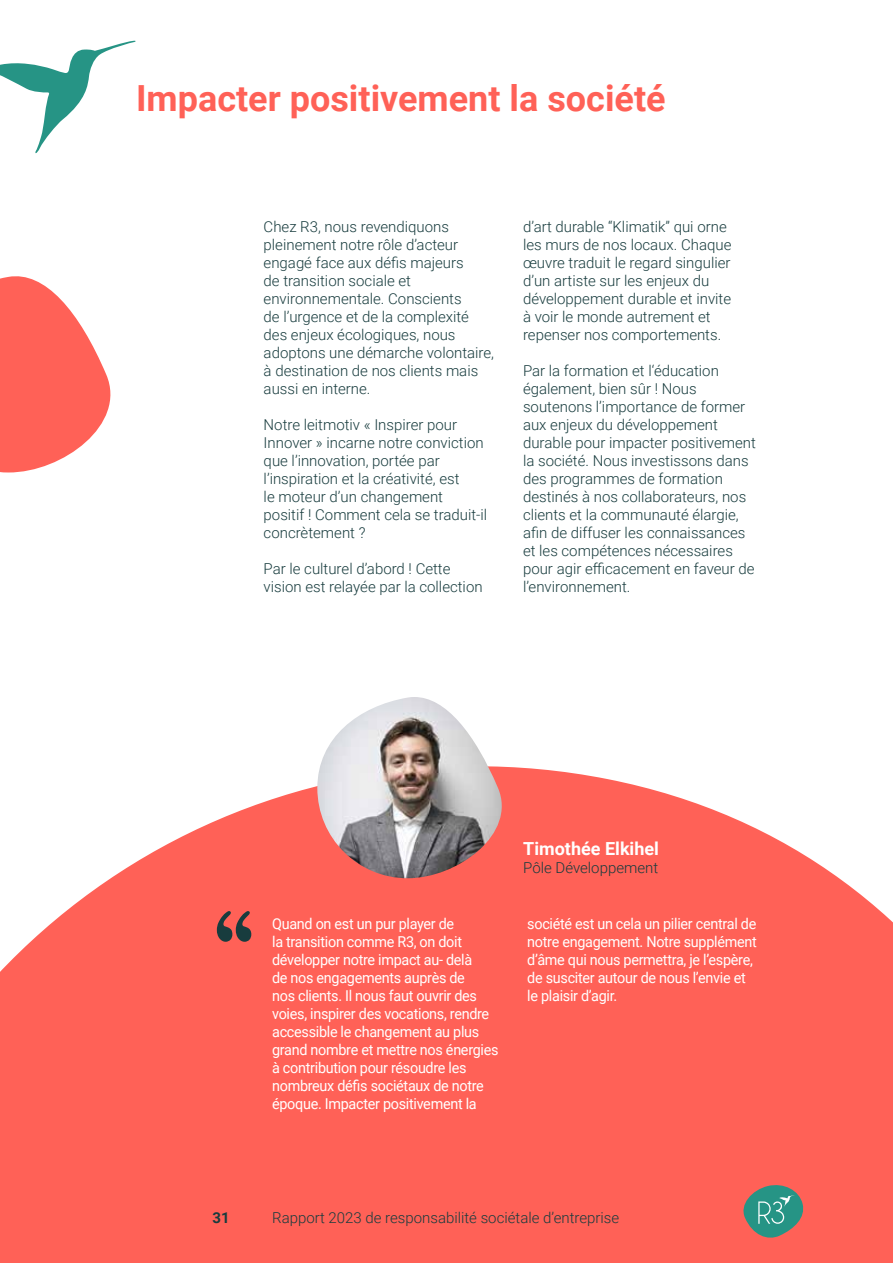
<style>
.page{position:relative;width:893px;height:1263px;background:#fff}
.page>*{position:absolute;margin:0;border:0;box-sizing:border-box;transform-origin:0 0}
.t1{font:700 36px "Roboto";color:#ff6157}
.t2{font:700 18px "Roboto";color:#fff}
.t3{font:300 15px/18px "Roboto";color:#183c3e}
.t4{font:15px/18px "Roboto";letter-spacing:-.02em;color:#fff;scale:.96 1}
.t5{font:700 15px "Roboto";color:#183c3e}
</style>
<div class="page">
<div style="left:0;top:1157px;width:893px;height:106px;background:#ff6157"></div>
<svg style="left:743px;top:1185px;width:61px;height:53px"></svg>
<svg style="left:0;top:40px;width:136px;height:114px"></svg>
<svg style="left:0;top:766px;width:892px;height:391px;background:#ff7870"></svg>
<svg style="left:217px;top:911px;width:34px;height:31px"></svg>
<img style="left:317px;top:697px;width:186px;height:181px">
<svg style="left:0;top:276px;width:111px;height:196px"></svg>
<h1 class="t1" style="left:136px;top:73px;width:531px">Impacter positivement la société</h1>
<p class="t3" style="left:264px;top:217px;width:232px">Chez R3, nous revendiquons pleinement notre rôle d’acteur engagé face aux défis majeurs<br>de transition sociale et environnementale. Conscients<br>de l’urgence et de la complexité des enjeux écologiques, nous adoptons une démarche volontaire, à destination de nos clients mais aussi en interne.</p>
<p class="t3" style="left:264px;top:415px;width:225px">Notre leitmotiv « Inspirer pour<br>Innover » incarne notre conviction que l’innovation, portée par l’inspiration et la créativité, est<br>le moteur d’un changement positif ! Comment cela se traduit-il concrètement ?</p>
<p class="t3" style="left:264px;top:559px;width:220px">Par le culturel d’abord ! Cette vision est relayée par la collection</p>
<p class="t3" style="left:523px;top:217px;width:210px">d’art durable “Klimatik” qui orne les murs de nos locaux. Chaque œuvre traduit le regard singulier d’un artiste sur les enjeux du développement durable et invite à voir le monde autrement et repenser nos comportements.</p>
<p class="t3" style="left:523px;top:361px;width:234px">Par la formation et l‘éducation également, bien sûr ! Nous soutenons l’importance de former aux enjeux du développement durable pour impacter positivement la société. Nous investissons dans des programmes de formation destinés à nos collaborateurs, nos clients et la communauté élargie, afin de diffuser les connaissances et les compétences nécessaires pour agir efficacement en faveur de l’environnement.</p>
<p class="t2" style="left:523px;top:836px;width:137px">Timothée Elkihel</p>
<p class="t3" style="left:523px;top:858px;width:136px">Pôle Développement</p>
<p class="t4" style="left:272px;top:914px;width:237px">Quand on est un pur player de<br>la transition comme R3, on doit développer notre impact au- delà<br>de nos engagements auprès de<br>nos clients. Il nous faut ouvrir des voies, inspirer des vocations, rendre accessible le changement au plus grand nombre et mettre nos énergies à contribution pour résoudre les nombreux défis sociétaux de notre époque. Impacter positivement la</p>
<p class="t4" style="left:527px;top:914px;width:241px">société est un cela un pilier central de notre engagement. Notre supplément d’âme qui nous permettra, je l’espère, de susciter autour de nous l’envie et le plaisir d’agir.</p>
<p class="t5" style="left:212px;top:1207px;width:19px">31</p>
<p class="t3" style="left:272px;top:1208px;width:349px">Rapport 2023 de responsabilité sociétale d’entreprise</p>
</div>
